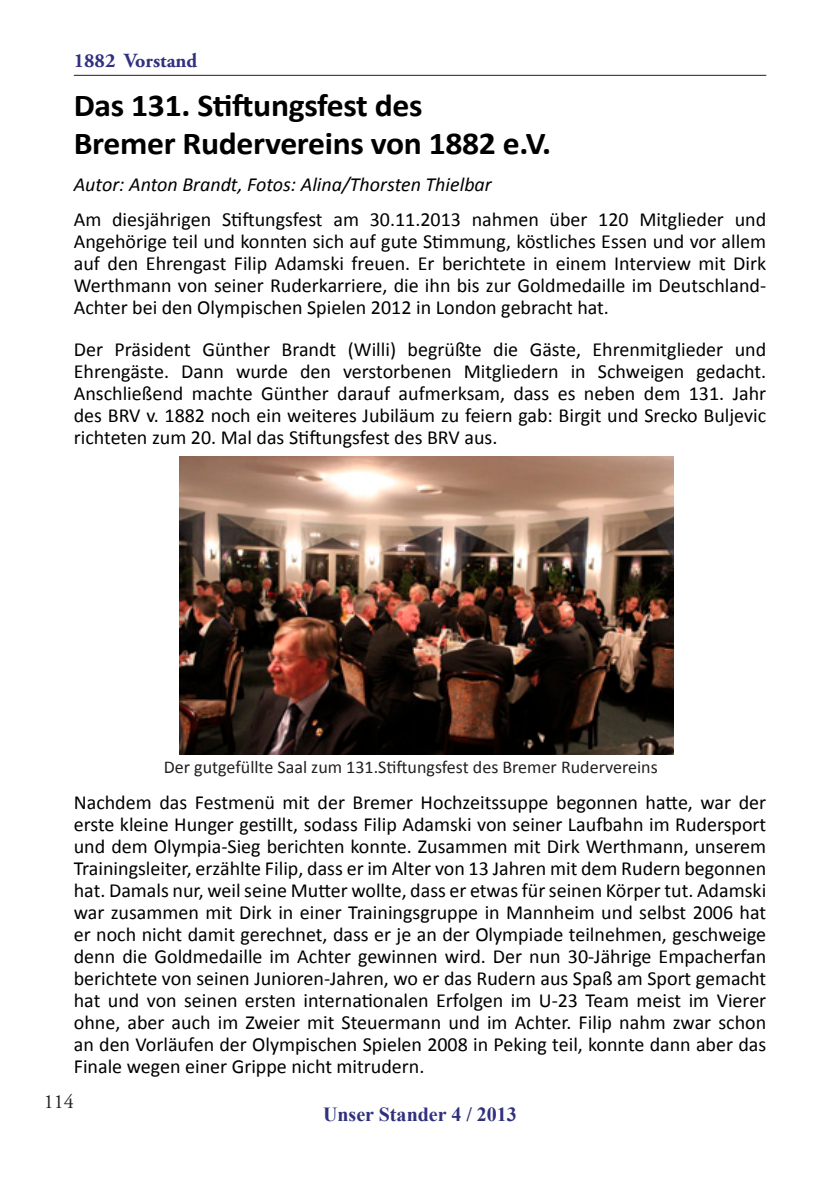
<style>
.page{position:relative;width:840px;height:1191px;background:#fff}
.page>*{position:absolute;margin:0;border:0;box-sizing:border-box;transform-origin:0 0}
.t1{font:700 32px/38.4px "Calibri";letter-spacing:-.01em;color:#000;scale:1.05 1}
.t2{font:20px/22px "Calibri";color:#000002;text-align:justify}
.t3{font:italic 20px "Calibri";color:#000}
.t4{font:700 20px "Times New Roman";color:#30307f}
.t5{font:700 20px "Adobe Garamond Pro";color:#30307f}
.t6{font:20px "Adobe Garamond Pro";color:#231f20}
.t7{font:18px "Calibri";color:#231f20}
</style>
<div class="page">
<hr style="left:74px;top:75px;width:691px;height:1px;background:#231f20">
<img style="left:179px;top:456px;width:494px;height:298px">
<p class="t5" style="left:74px;top:49px;width:125px">1882 Vorstand</p>
<h1 class="t1" style="left:74px;top:84px;width:456px">Das 131. Stiftungsfest des<br>Bremer Rudervereins von 1882 e.V.</h1>
<p class="t3" style="left:74px;top:172px;width:419px">Autor: Anton Brandt, Fotos: Alina/Thorsten Thielbar</p>
<p class="t2" style="left:74px;top:207px;width:693px">Am diesjährigen Stiftungsfest am 30.11.2013 nahmen über 120 Mitglieder und Angehörige teil und konnten sich auf gute Stimmung, köstliches Essen und vor allem auf den Ehrengast Filip Adamski freuen. Er berichtete in einem Interview mit Dirk Werthmann von seiner Ruderkarriere, die ihn bis zur Goldmedaille im Deutschland-Achter bei den Olympischen Spielen 2012 in London gebracht hat.</p>
<p class="t2" style="left:74px;top:337px;width:693px">Der Präsident Günther Brandt (Willi) begrüßte die Gäste, Ehrenmitglieder und Ehrengäste. Dann wurde den verstorbenen Mitgliedern in Schweigen gedacht.<br>Anschließend machte Günther darauf aufmerksam, dass es neben dem 131. Jahr des BRV v. 1882 noch ein weiteres Jubiläum zu feiern gab: Birgit und Srecko Buljevic richteten zum 20. Mal das Stiftungsfest des BRV aus.</p>
<p class="t7" style="left:164px;top:755px;width:495px">Der gutgefüllte Saal zum 131.Stiftungsfest des Bremer Rudervereins</p>
<p class="t2" style="left:74px;top:790px;width:693px">Nachdem das Festmenü mit der Bremer Hochzeitssuppe begonnen hatte, war der erste kleine Hunger gestillt, sodass Filip Adamski von seiner Laufbahn im Rudersport und dem Olympia-Sieg berichten konnte. Zusammen mit Dirk Werthmann, unserem Trainingsleiter, erzählte Filip, dass er im Alter von 13 Jahren mit dem Rudern begonnen hat. Damals nur, weil seine Mutter wollte, dass er etwas für seinen Körper tut. Adamski war zusammen mit Dirk in einer Trainingsgruppe in Mannheim und selbst 2006 hat er noch nicht damit gerechnet, dass er je an der Olympiade teilnehmen, geschweige denn die Goldmedaille im Achter gewinnen wird. Der nun 30-Jährige Empacherfan berichtete von seinen Junioren-Jahren, wo er das Rudern aus Spaß am Sport gemacht hat und von seinen ersten internationalen Erfolgen im U-23 Team meist im Vierer ohne, aber auch im Zweier mit Steuermann und im Achter. Filip nahm zwar schon an den Vorläufen der Olympischen Spielen 2008 in Peking teil, konnte dann aber das Finale wegen einer Grippe nicht mitrudern.</p>
<p class="t6" style="left:44px;top:1089px;width:31px">114</p>
<p class="t4" style="left:323px;top:1100px;width:195px">Unser Stander 4 / 2013</p>
</div>
